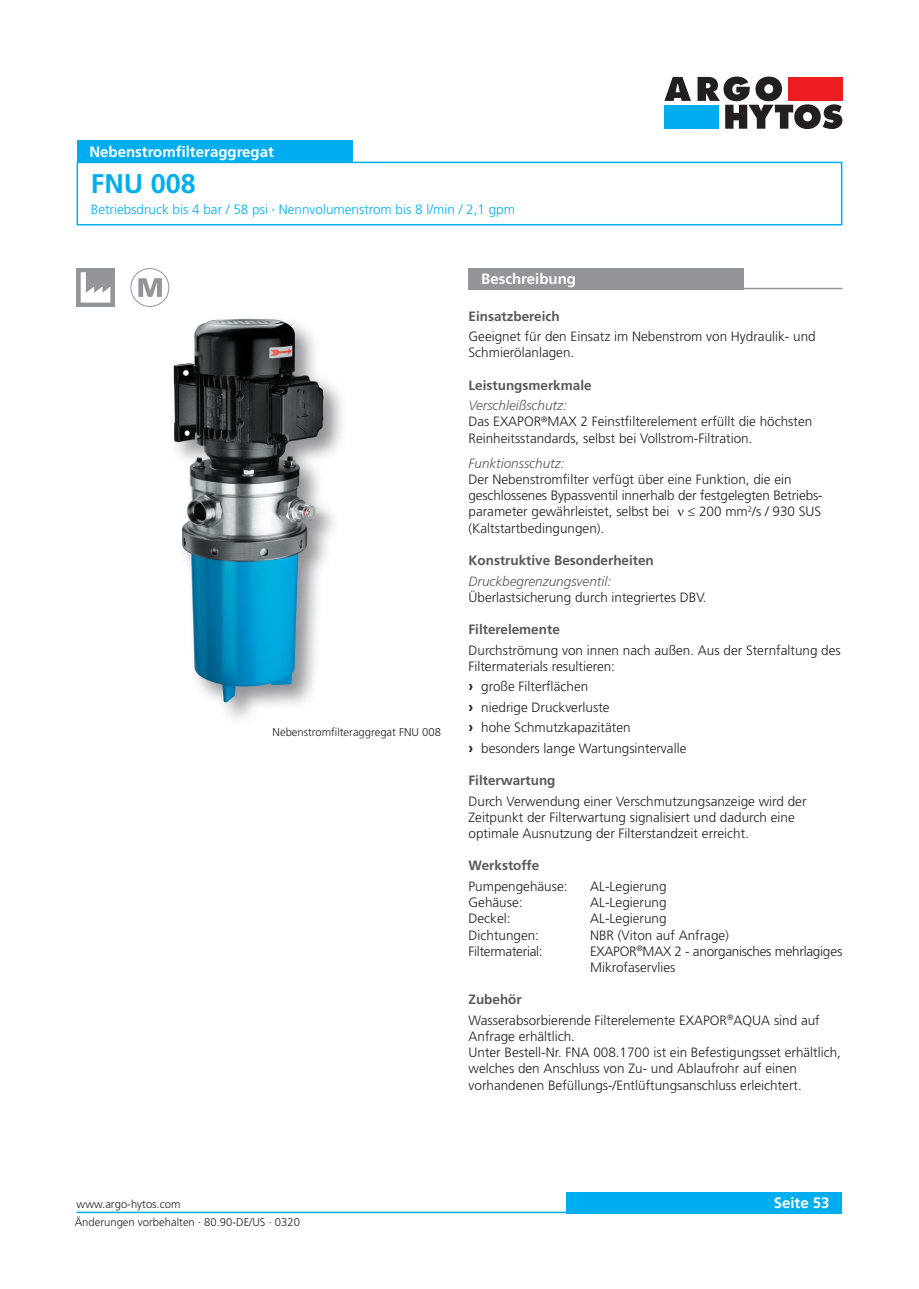
<style>
.page{position:relative;width:919px;height:1289px;background:#fff}
.page>*{position:absolute;margin:0;border:0;box-sizing:border-box;transform-origin:0 0}
.t1{font:700 27px "Frutiger LT";color:#00aeef}
.t2{font:700 15px "Frutiger LT";color:#fff}
.t3{font:300 13.5px/16.2px "Frutiger LT";color:#231f20}
.t4{font:700 13.5px "Frutiger LT";color:#57585a}
.t5{font:300 13.5px/16.2px "Frutiger LT";letter-spacing:-.02em;color:#231f20}
.t6{font:300 13.5px "Frutiger LT";color:#00aeef}
.t7{font:italic 300 13.5px "Frutiger LT";color:#57585a}
.t8{font:300 11.25px "Frutiger LT";color:#231f20}
.s1{font-weight:400;font-stretch:condensed}
.s2{font-style:italic;color:#57585a}
.s3{font-weight:700;font-size:15px}
.s4{font-weight:700;color:#57585a}
</style>
<div class="page">
<div style="left:566px;top:1191px;width:276px;height:22px;background:#00aeef"></div>
<hr style="left:77px;top:1211px;width:765px;height:2px;background:#00aeef">
<svg style="left:664px;top:77px;width:27px;height:24px"></svg>
<div style="left:664px;top:105px;width:55px;height:24px;background:#00aeef"></div>
<svg style="left:697px;top:77px;width:145px;height:52px"></svg>
<div style="left:77px;top:162px;width:765px;height:63px;border:2px solid #00aeef"></div>
<div style="left:77px;top:140px;width:275px;height:22px;background:#00aeef"></div>
<img style="left:227px;top:385px;width:115px;height:334px">
<img style="left:173px;top:318px;width:157px;height:393px">
<div style="left:468px;top:268px;width:276px;height:21px;background:#939598"></div>
<hr style="left:468px;top:288px;width:374px;height:1px;background:#939598">
<svg style="left:77px;top:268px;width:38px;height:38px"></svg>
<svg style="left:81px;top:272px;width:29px;height:30px"></svg>
<div style="left:130px;top:268px;width:39px;height:39px;border:1px solid #939598;border-radius:50%"></div>
<svg style="left:138px;top:278px;width:24px;height:19px"></svg>
<p class="t2" style="left:89px;top:143px;width:186px">Nebenstromfilteraggregat</p>
<h1 class="t1" style="left:91px;top:168px;width:107px">FNU 008</h1>
<p class="t6" style="left:91px;top:202px;width:425px">Betriebsdruck bis 4 bar / 58 psi <span class="s1">·</span> Nennvolumenstrom bis 8 l/min / 2,1 gpm</p>
<p class="t8" style="left:272px;top:725px;width:170px">Nebenstromfilteraggregat FNU 008</p>
<p class="t2" style="left:481px;top:270px;width:96px">Beschreibung</p>
<p class="t4" style="left:468px;top:308px;width:93px">Einsatzbereich</p>
<p class="t3" style="left:468px;top:328px;width:349px">Geeignet für den Einsatz im Nebenstrom von Hydraulik- und<br>Schmierölanlagen.</p>
<p class="t4" style="left:468px;top:377px;width:125px">Leistungsmerkmale</p>
<p class="t3" style="left:468px;top:397px;width:345px"><span class="s2">Verschleißschutz:<br></span>Das EXAPOR<sup>®</sup>MAX 2 Feinstfilterelement erfüllt die höchsten<br>Reinheitsstandards, selbst bei Vollstrom-Filtration.</p>
<p class="t7" style="left:468px;top:455px;width:98px">Funktionsschutz:</p>
<p class="t3" style="left:468px;top:471px;width:355px">Der Nebenstromfilter verfügt über eine Funktion, die ein geschlossenes Bypassventil innerhalb der festgelegten Betriebs&shy;parameter gewährleistet, selbst bei</p>
<p class="t3" style="left:688px;top:504px;width:135px">≤ 200 mm<sup>2</sup>/s / 930 SUS</p>
<p class="t3" style="left:468px;top:520px;width:137px">(Kaltstartbedingungen).</p>
<p class="t4" style="left:468px;top:552px;width:187px">Konstruktive Besonderheiten</p>
<p class="t7" style="left:468px;top:573px;width:144px">Druckbegrenzungsventil:</p>
<p class="t3" style="left:468px;top:589px;width:240px">Überlastsicherung durch integriertes DBV.</p>
<p class="t4" style="left:468px;top:621px;width:93px">Filterelemente</p>
<p class="t3" style="left:468px;top:642px;width:374px">Durchströmung von innen nach außen. Aus der Sternfaltung des<br>Filtermaterials resultieren:</p>
<p class="t3" style="left:468px;top:676px;width:219px;line-height:20.4px"><span class="s3">›</span> große Filterflächen<br><span class="s3">›</span> niedrige Druckverluste<br><span class="s3">›</span> hohe Schmutzkapazitäten<br><span class="s3">›</span> besonders lange Wartungsintervalle</p>
<p class="t4" style="left:468px;top:772px;width:89px">Filterwartung</p>
<p class="t3" style="left:468px;top:793px;width:339px">Durch Verwendung einer Verschmutzungsanzeige wird der<br>Zeitpunkt der Filterwartung signalisiert und dadurch eine optimale Ausnutzung der Filterstandzeit erreicht.</p>
<p class="t4" style="left:468px;top:857px;width:72px">Werkstoffe</p>
<p class="t3" style="left:468px;top:878px;width:101px">Pumpengehäuse:</p>
<p class="t3" style="left:590px;top:878px;width:78px">AL-Legierung</p>
<p class="t3" style="left:468px;top:894px;width:56px">Gehäuse:</p>
<p class="t3" style="left:590px;top:894px;width:78px">AL-Legierung</p>
<p class="t3" style="left:468px;top:910px;width:43px">Deckel:</p>
<p class="t3" style="left:590px;top:910px;width:78px">AL-Legierung</p>
<p class="t3" style="left:468px;top:926px;width:72px">Dichtungen:</p>
<p class="t3" style="left:590px;top:926px;width:140px">NBR (Viton auf Anfrage)</p>
<p class="t5" style="left:468px;top:943px;width:76px">Filtermaterial:</p>
<p class="t5" style="left:590px;top:943px;width:254px">EXAPOR<sup>®</sup>MAX 2 - anorganisches mehrlagiges<br>Mikrofaservlies</p>
<p class="t3" style="left:468px;top:989px;width:353px;line-height:20.4px"><span class="s4">Zubehör<br></span>Wasserabsorbierende Filterelemente EXAPOR<sup>®</sup>AQUA sind auf</p>
<p class="t3" style="left:468px;top:1028px;width:374px">Anfrage erhältlich.<br>Unter Bestell-Nr. FNA 008.1700 ist ein Befestigungsset erhältlich, welches den Anschluss von Zu- und Ablaufrohr auf einen vorhandenen Befüllungs-/Entlüftungsanschluss erleichtert.</p>
<p class="t8" style="left:77px;top:1197px;width:105px">www.argo-hytos.com</p>
<p class="t2" style="left:773px;top:1194px;width:57px">Seite 53</p>
<p class="t8" style="left:75px;top:1215px;width:227px">Änderungen vorbehalten · 80.90-DE/US · 0320</p>
</div>
